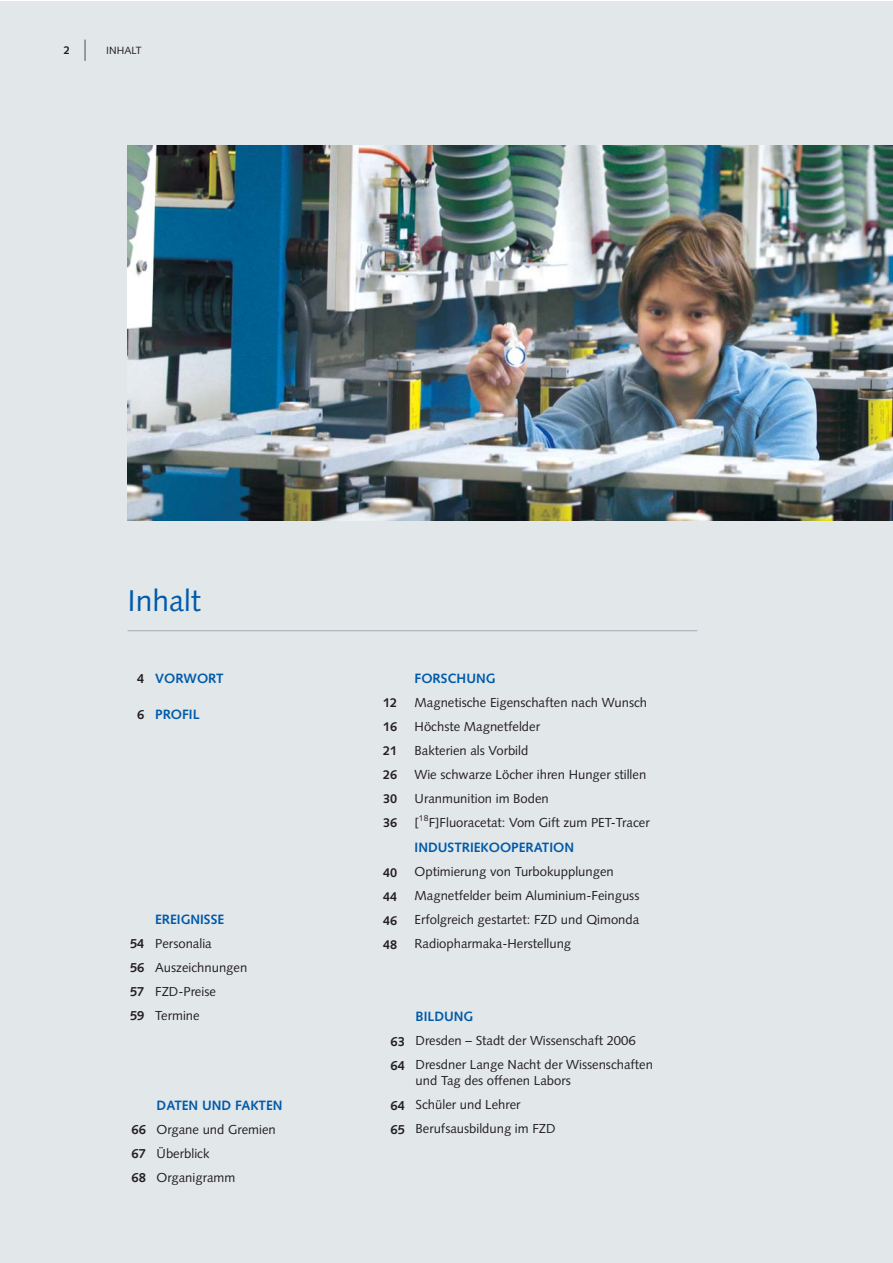
<style>
.page{position:relative;width:893px;height:1263px;background:#fff}
.page>*{position:absolute;margin:0;border:0;box-sizing:border-box;transform-origin:0 0}
.t1{font:30px "Syntax LT";color:#005aaa}
.t2{font:700 13.5px "Syntax LT";color:#005aaa}
.t3{font:13.05px/24px "Syntax LT";color:#231f20}
.t4{font:700 13.05px/24px "Syntax LT";color:#231f20}
.t5{font:700 12.75px/24px "Syntax LT";color:#231f20;text-align:justify}
.t6{font:700 11.25px "Syntax LT";color:#231f20}
.t7{font:10.5px "Syntax LT";color:#231f20}
.t8{font:8.55px "Syntax LT";color:#231f20}
</style>
<div class="page">
<div style="left:0;top:1px;width:892px;height:1262px;background:#e2e7e9"></div>
<hr style="left:84px;top:40px;width:2px;height:21px;background:#808285">
<img style="left:128px;top:146px;width:764px;height:374px">
<hr style="left:128px;top:630px;width:569px;height:1px;background:#abb7bf">
<p class="t6" style="left:64px;top:46px;width:8px">2</p>
<p class="t7" style="left:106px;top:46px;width:37px">INHALT</p>
<h1 class="t1" style="left:128px;top:587px;width:75px">Inhalt</h1>
<p class="t4" style="left:137px;top:667px;width:9px">4</p>
<p class="t4" style="left:137px;top:703px;width:9px">6</p>
<p class="t2" style="left:155px;top:672px;width:70px">VORWORT</p>
<p class="t2" style="left:155px;top:708px;width:46px">PROFIL</p>
<p class="t4" style="left:130px;top:933px;width:16px;text-align:justify">54<br>56<br>57<br>59</p>
<p class="t2" style="left:155px;top:914px;width:70px">EREIGNISSE</p>
<p class="t3" style="left:155px;top:933px;width:94px">Personalia<br>Auszeichnungen<br>FZD-Preise<br>Termine</p>
<p class="t5" style="left:383px;top:692px;width:16px">12<br>16<br>21<br>26<br>30<br>36</p>
<p class="t5" style="left:383px;top:861px;width:16px">40<br>44<br>46<br>48</p>
<p class="t4" style="left:390px;top:1030px;width:16px">63<br>64</p>
<p class="t4" style="left:390px;top:1094px;width:16px">64</p>
<p class="t2" style="left:157px;top:1099px;width:128px">DATEN UND FAKTEN</p>
<p class="t3" style="left:157px;top:1118px;width:121px">Organe und Gremien<br>Überblick<br>Organigramm</p>
<p class="t4" style="left:131px;top:1118px;width:16px">66</p>
<p class="t4" style="left:390px;top:1118px;width:16px">65</p>
<p class="t4" style="left:131px;top:1142px;width:16px">67<br>68</p>
<p class="t2" style="left:415px;top:672px;width:82px">FORSCHUNG</p>
<p class="t3" style="left:415px;top:691px;width:234px">Magnetische Eigenschaften nach Wunsch<br>Höchste Magnetfelder<br>Bakterien als Vorbild<br>Wie schwarze Löcher ihren Hunger stillen<br>Uranmunition im Boden<br>[</p>
<p class="t8" style="left:419px;top:814px;width:11px">18</p>
<p class="t3" style="left:429px;top:811px;width:223px">F]Fluoracetat: Vom Gift zum PET-Tracer</p>
<p class="t2" style="left:415px;top:842px;width:161px">INDUSTRIEKOOPERATION</p>
<p class="t3" style="left:415px;top:861px;width:226px">Optimierung von Turbokupplungen Magnetfelder beim Aluminium-Feinguss Erfolgreich gestartet: FZD und Qimonda Radiopharmaka-Herstellung</p>
<p class="t2" style="left:416px;top:1010px;width:59px">BILDUNG</p>
<p class="t3" style="left:416px;top:1029px;width:239px">Dresden – Stadt der Wissenschaft 2006<br>Dresdner Lange Nacht der Wissenschaften</p>
<p class="t3" style="left:416px;top:1069px;width:157px">und Tag des offenen Labors<br>Schüler und Lehrer<br>Berufsausbildung im FZD</p>
</div>
